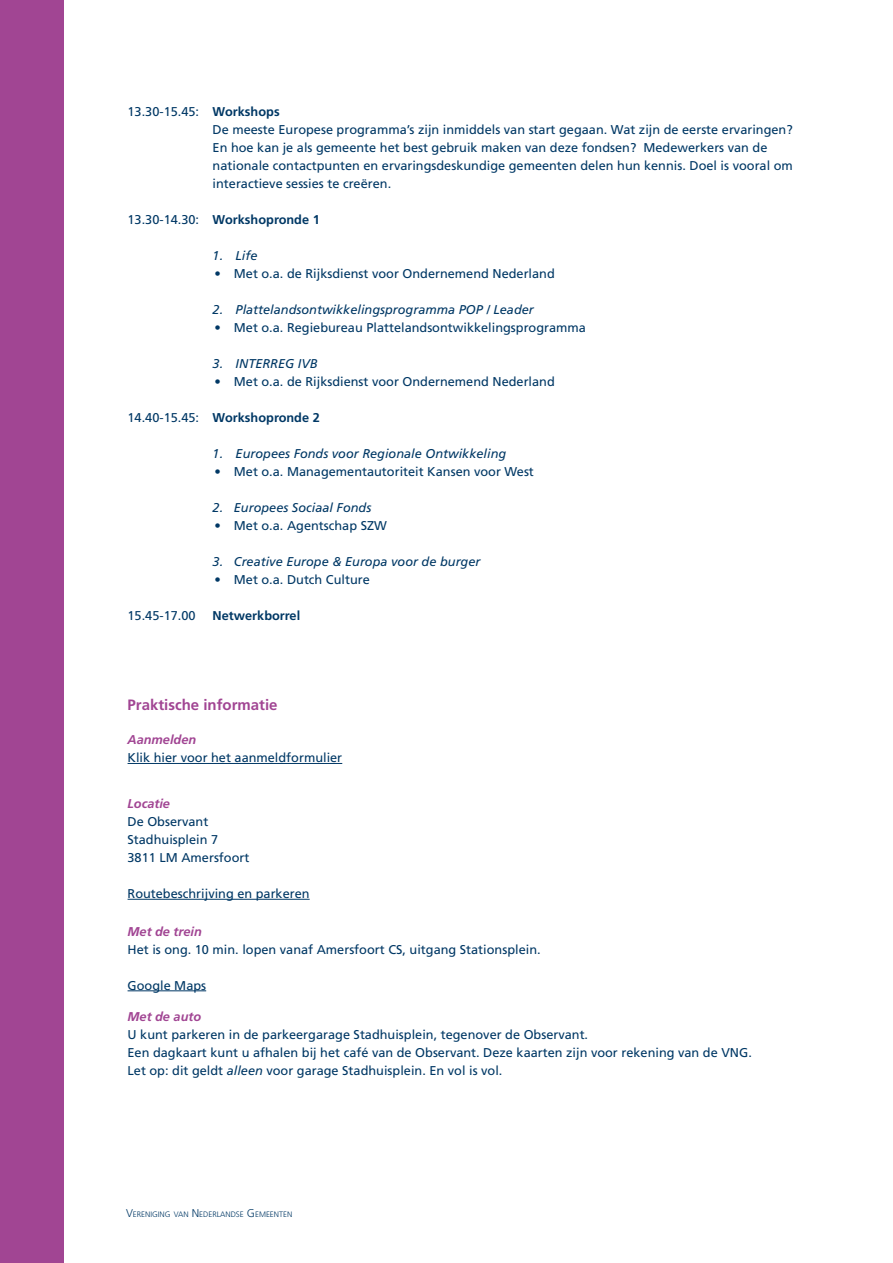
<style>
.page{position:relative;width:893px;height:1263px;background:#fff}
.page>*{position:absolute;margin:0;border:0;box-sizing:border-box;transform-origin:0 0}
._003_Tussenkop_1___1{font:700 15px "Frutiger LT Std";color:#a14593}
.programma{font:12.75px/18px "Frutiger LT Std";color:#003865}
._004_Broodtekst___8{font:12.75px "Frutiger LT Std";color:#003865}
.programma-2{font:italic 12.75px "Frutiger LT Std";color:#003865}
.programma-3{font:700 12.75px "Frutiger LT Std";color:#003865}
._003_Tussenkop_2___8{font:italic 700 12.75px "Frutiger LT Std";color:#a14593}
.t1{font:300 7.8px "Frutiger LT Std";color:#003865}
.s1{font-weight:700}
.s2{font-weight:400}
.s3{font-style:italic}
.s4{font-size:11.25px}
</style>
<div class="page">
<div style="left:0;top:0;width:64px;height:1263px;background:#a14593"></div>
<hr style="left:128px;top:763px;width:214px;height:1px;background:#003865">
<hr style="left:128px;top:899px;width:182px;height:1px;background:#003865">
<hr style="left:128px;top:990px;width:78px;height:1px;background:#003865">
<p class="programma" style="left:128px;top:102px;width:154px">13.30-15.45: <span class="s1">Workshops</span></p>
<p class="programma" style="left:213px;top:120px;width:582px">De meeste Europese programma’s zijn inmiddels van start gegaan. Wat zijn de eerste ervaringen?<br>En hoe kan je als gemeente het best gebruik maken van deze fondsen? Medewerkers van de nationale contactpunten en ervaringsdeskundige gemeenten delen hun kennis. Doel is vooral om interactieve sessies te creëren.</p>
<p class="programma-3" style="left:128px;top:212px;width:194px"><span class="s2">13.30-14.30:</span> Workshopronde 1</p>
<p class="programma-2" style="left:213px;top:248px;width:46px">1. Life</p>
<p class="programma" style="left:215px;top:264px;width:342px">• Met o.a. de Rijksdienst voor Ondernemend Nederland</p>
<p class="programma-2" style="left:213px;top:302px;width:323px">2. Plattelandsontwikkelingsprogramma POP / Leader</p>
<p class="programma" style="left:215px;top:318px;width:373px">• Met o.a. Regiebureau Plattelandsontwikkelingsprogramma</p>
<p class="programma-2" style="left:213px;top:356px;width:107px">3. INTERREG IVB</p>
<p class="programma" style="left:215px;top:372px;width:342px">• Met o.a. de Rijksdienst voor Ondernemend Nederland</p>
<p class="programma-3" style="left:128px;top:410px;width:194px"><span class="s2">14.40-15.45:</span> Workshopronde 2</p>
<p class="programma-2" style="left:213px;top:446px;width:295px">1. Europees Fonds voor Regionale Ontwikkeling</p>
<p class="programma" style="left:215px;top:462px;width:321px">• Met o.a. Managementautoriteit Kansen voor West</p>
<p class="programma-2" style="left:213px;top:500px;width:160px">2. Europees Sociaal Fonds</p>
<p class="programma" style="left:215px;top:516px;width:174px">• Met o.a. Agentschap SZW</p>
<p class="programma-2" style="left:213px;top:554px;width:269px">3. Creative Europe &amp; Europa voor de burger</p>
<p class="programma" style="left:215px;top:570px;width:157px">• Met o.a. Dutch Culture</p>
<p class="programma" style="left:128px;top:606px;width:70px">15.45-17.00</p>
<p class="programma-3" style="left:213px;top:608px;width:89px">Netwerkborrel</p>
<p class="_003_Tussenkop_1___1" style="left:128px;top:696px;width:152px">Praktische informatie</p>
<p class="_003_Tussenkop_2___8" style="left:128px;top:732px;width:70px">Aanmelden</p>
<p class="_004_Broodtekst___8" style="left:128px;top:750px;width:216px">Klik hier voor het aanmeldformulier</p>
<p class="_003_Tussenkop_2___8" style="left:128px;top:796px;width:44px">Locatie</p>
<p class="programma" style="left:128px;top:813px;width:82px">De Observant</p>
<p class="programma" style="left:128px;top:831px;width:92px">Stadhuisplein 7</p>
<p class="programma" style="left:128px;top:849px;width:123px">3811 LM Amersfoort</p>
<p class="programma" style="left:128px;top:885px;width:184px">Routebeschrijving en parkeren</p>
<p class="_003_Tussenkop_2___8" style="left:128px;top:924px;width:76px">Met de trein</p>
<p class="programma" style="left:128px;top:940px;width:415px">Het is ong. 10 min. lopen vanaf Amersfoort CS, uitgang Stationsplein.</p>
<p class="programma" style="left:128px;top:976px;width:80px">Google Maps</p>
<p class="_003_Tussenkop_2___8" style="left:128px;top:1009px;width:75px">Met de auto</p>
<p class="_004_Broodtekst___8" style="left:128px;top:1027px;width:462px">U kunt parkeren in de parkeergarage Stadhuisplein, tegenover de Observant.</p>
<p class="_004_Broodtekst___8" style="left:128px;top:1045px;width:626px">Een dagkaart kunt u afhalen bij het café van de Observant. Deze kaarten zijn voor rekening van de VNG.</p>
<p class="_004_Broodtekst___8" style="left:128px;top:1063px;width:376px">Let op: dit geldt <span class="s3">alleen</span> voor garage Stadhuisplein. En vol is vol.</p>
<p class="t1" style="left:126px;top:1210px;width:168px"><span class="s4">V</span>ERENIGING VAN <span class="s4">N</span> EDERLANDSE <span class="s4">G</span> EMEENTEN</p>
</div>
